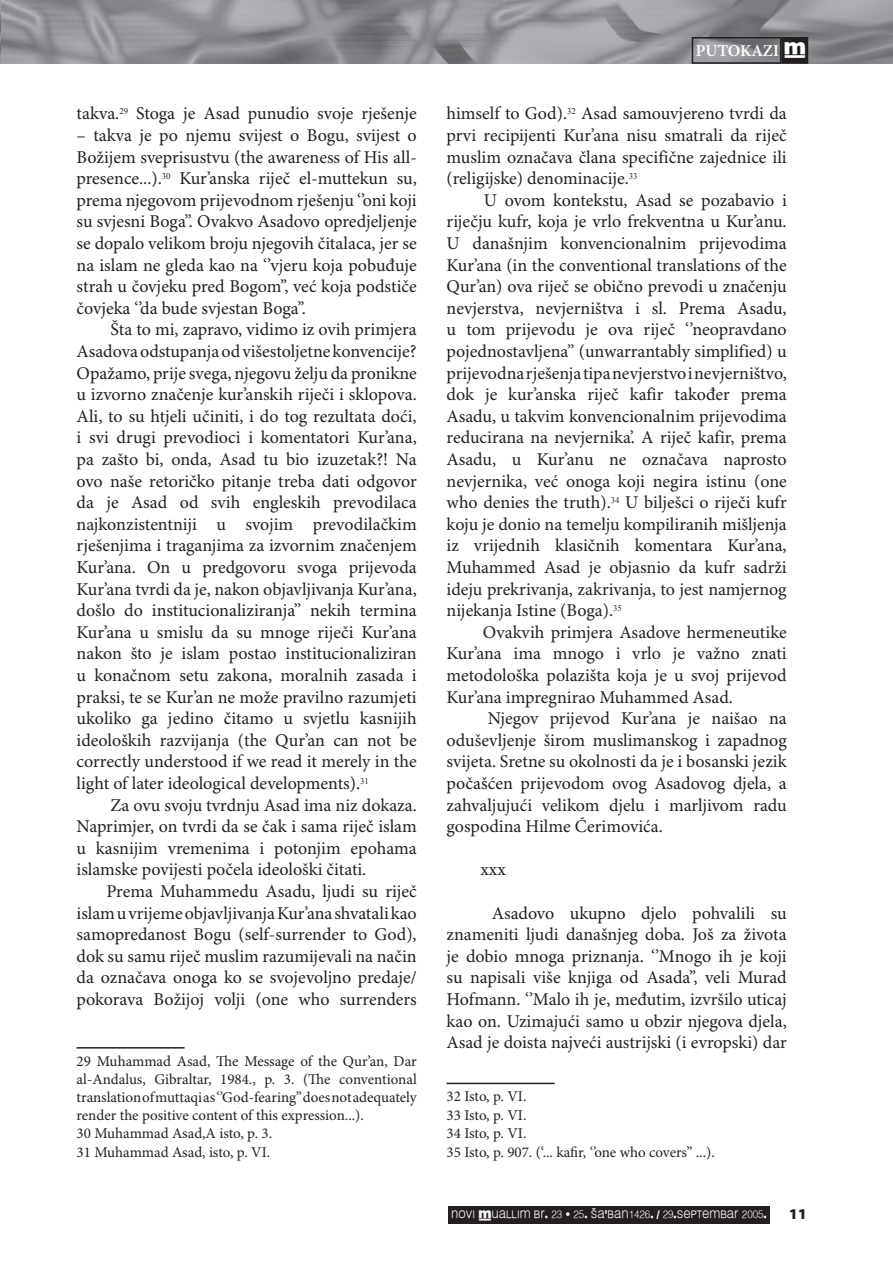
<style>
.page{position:relative;width:893px;height:1263px;background:#fff}
.page>*{position:absolute;margin:0;border:0;box-sizing:border-box;transform-origin:0 0}
.t1{font:18px/21.6px "Minion Pro";color:#231f20;text-align:justify}
.t2{font:600 16.5px "Minion Pro";color:#fff}
.t3{font:15px/18.1px "Minion Pro";letter-spacing:-.005em;color:#231f20}
.t4{font:900 semi-expanded 15px "Myriad Pro";color:#231f20}
.t5{font:10.8px "Muallim";color:#f9f9f9;scale:.91 1}
.s1{font-family:"Muallim";font-weight:400}
</style>
<div class="page">
<img style="left:0;top:0;width:893px;height:64px">
<img style="left:0;top:0;width:1px;height:62px">
<div style="left:692px;top:37px;width:89px;height:27px;border:2px solid #231f20"></div>
<div style="left:782px;top:38px;width:25px;height:25px;background:#231f20"></div>
<div style="left:781px;top:37px;width:27px;height:27px;border:2px solid #231f20"></div>
<div style="left:448px;top:1205px;width:322px;height:18px;background:#231f20"></div>
<hr style="left:77px;top:1047px;width:108px;height:1px;background:#231f20">
<hr style="left:447px;top:1083px;width:108px;height:1px;background:#231f20">
<p class="t1" style="left:77px;top:104px;width:342px">takva.<sup>29</sup> Stoga je Asad punudio svoje rješenje</p>
<p class="t1" style="left:77px;top:125px;width:342px">– takva je po njemu svijest o Bogu, svijest o Božijem sveprisustvu (the awareness of His all&shy;presence...).<sup>30</sup> Kur’anska riječ el-muttekun su, prema njegovom prijevodnom rješenju ‘’oni koji su svjesni Boga’’. Ovakvo Asadovo opredjeljenje se dopalo velikom broju njegovih čitalaca, jer se na islam ne gleda kao na ‘’vjeru koja pobuđuje strah u čovjeku pred Bogom’’, već koja podstiče čovjeka ‘’da bude svjestan Boga’’.</p>
<p class="t1" style="left:77px;top:320px;width:342px;text-indent:34px">Šta to mi, zapravo, vidimo iz ovih primjera Asadova odstupanja od višestoljetne konvencije?<br>Opažamo, prije svega, njegovu želju da pronikne u izvorno značenje kur’anskih riječi i sklopova.<br>Ali, to su htjeli učiniti, i do tog rezultata doći, i svi drugi prevodioci i komentatori Kur’ana, pa zašto bi, onda, Asad tu bio izuzetak?! Na ovo naše retoričko pitanje treba dati odgovor da je Asad od svih engleskih prevodilaca najkonzistentniji u svojim prevodilačkim rješenjima i traganjima za izvornim značenjem Kur’ana. On u predgovoru svoga prijevoda Kur’ana tvrdi da je, nakon objavljivanja Kur’ana, došlo do institucionaliziranja’’ nekih termina Kur’ana u smislu da su mnoge riječi Kur’ana nakon što je islam postao institucionaliziran u konačnom setu zakona, moralnih zasada i praksi, te se Kur’an ne može pravilno razumjeti ukoliko ga jedino čitamo u svjetlu kasnijih ideoloških razvijanja (the Qur’an can not be correctly understood if we read it merely in the light of later ideological developments).<sup>31</sup></p>
<p class="t1" style="left:77px;top:795px;width:342px;text-indent:34px">Za ovu svoju tvrdnju Asad ima niz dokaza.<br>Naprimjer, on tvrdi da se čak i sama riječ islam u kasnijim vremenima i potonjim epohama islamske povijesti počela ideološki čitati.</p>
<p class="t1" style="left:77px;top:881px;width:342px;text-indent:30px">Prema Muhammedu Asadu, ljudi su riječ islam u vrijeme objavljivanja Kur’ana shvatali kao samopredanost Bogu (self-surrender to God), dok su samu riječ muslim razumijevali na način da označava onoga ko se svojevoljno predaje/ pokorava Božijoj volji (one who surrenders</p>
<p class="t3" style="left:77px;top:1052px;width:342px">29 Muhammad Asad, The Message of the Qur’an, Dar al-Andalus, Gibraltar, 1984., p. 3. (The conventional translation of muttaqi as ‘’God-fearing’’ does not adequately render the positive content of this expression...).<br>30 Muhammad Asad,A isto, p. 3.<br>31 Muhammad Asad, isto, p. VI.</p>
<p class="t2" style="left:696px;top:41px;width:112px">PUTOKAZI <span class="s1">†</span></p>
<p class="t1" style="left:447px;top:104px;width:342px">himself to God).<sup>32</sup> Asad samouvjereno tvrdi da prvi recipijenti Kur’ana nisu smatrali da riječ muslim označava člana specifične zajednice ili (religijske) denominacije.<sup>33</sup></p>
<p class="t1" style="left:447px;top:190px;width:342px;text-indent:37px">U ovom kontekstu, Asad se pozabavio i riječju kufr, koja je vrlo frekventna u Kur’anu.<br>U današnjim konvencionalnim prijevodima Kur’ana (in the conventional translations of the Qur’an) ova riječ se obično prevodi u značenju nevjerstva, nevjerništva i sl. Prema Asadu, u tom prijevodu je ova riječ ‘’neopravdano pojednostavljena’’ (unwarrantably simplified) u prijevodna rješenja tipa nevjerstvo i nevjerništvo, dok je kur’anska riječ kafir također prema Asadu, u takvim konvencionalnim prijevodima reducirana na nevjernika’. A riječ kafir, prema Asadu, u Kur’anu ne označava naprosto nevjernika, već onoga koji negira istinu (one who denies the truth).<sup>34</sup> U bilješci o riječi kufr koju je donio na temelju kompiliranih mišljenja iz vrijednih klasičnih komentara Kur’ana, Muhammed Asad je objasnio da kufr sadrži ideju prekrivanja, zakrivanja, to jest namjernog nijekanja Istine (Boga).<sup>35</sup></p>
<p class="t1" style="left:447px;top:622px;width:342px;text-indent:36px">Ovakvih primjera Asadove hermeneutike Kur’ana ima mnogo i vrlo je važno znati metodološka polazišta koja je u svoj prijevod Kur’ana impregnirao Muhammed Asad.</p>
<p class="t1" style="left:447px;top:708px;width:342px;text-indent:41px">Njegov prijevod Kur’ana je naišao na oduševljenje širom muslimanskog i zapadnog svijeta. Sretne su okolnosti da je i bosanski jezik počašćen prijevodom ovog Asadovog djela, a zahvaljujući velikom djelu i marljivom radu gospodina Hilme Ćerimovića.</p>
<p class="t1" style="left:480px;top:860px;width:27px">xxx</p>
<p class="t1" style="left:447px;top:903px;width:342px;text-indent:45px">Asadovo ukupno djelo pohvalili su znameniti ljudi današnjeg doba. Još za života je dobio mnoga priznanja. ‘’Mnogo ih je koji su napisali više knjiga od Asada’’, veli Murad Hofmann. ‘’Malo ih je, međutim, izvršilo uticaj kao on. Uzimajući samo u obzir njegova djela, Asad je doista najveći austrijski (i evropski) dar</p>
<p class="t3" style="left:447px;top:1088px;width:270px">32 Isto, p. VI.<br>33 Isto, p. VI.<br>34 Isto, p. VI.<br>35 Isto, p. 907. (‘... kafir, ‘’one who covers’’ ...).</p>
<p class="t5" style="left:451px;top:1207px;width:348px">NOVI †UALLIM BR. 23 • 25. ŠA’BAN1426. / 29.SEPTEMBAR 2005.</p>
<p class="t4" style="left:789px;top:1206px;width:20px">11</p>
</div>
